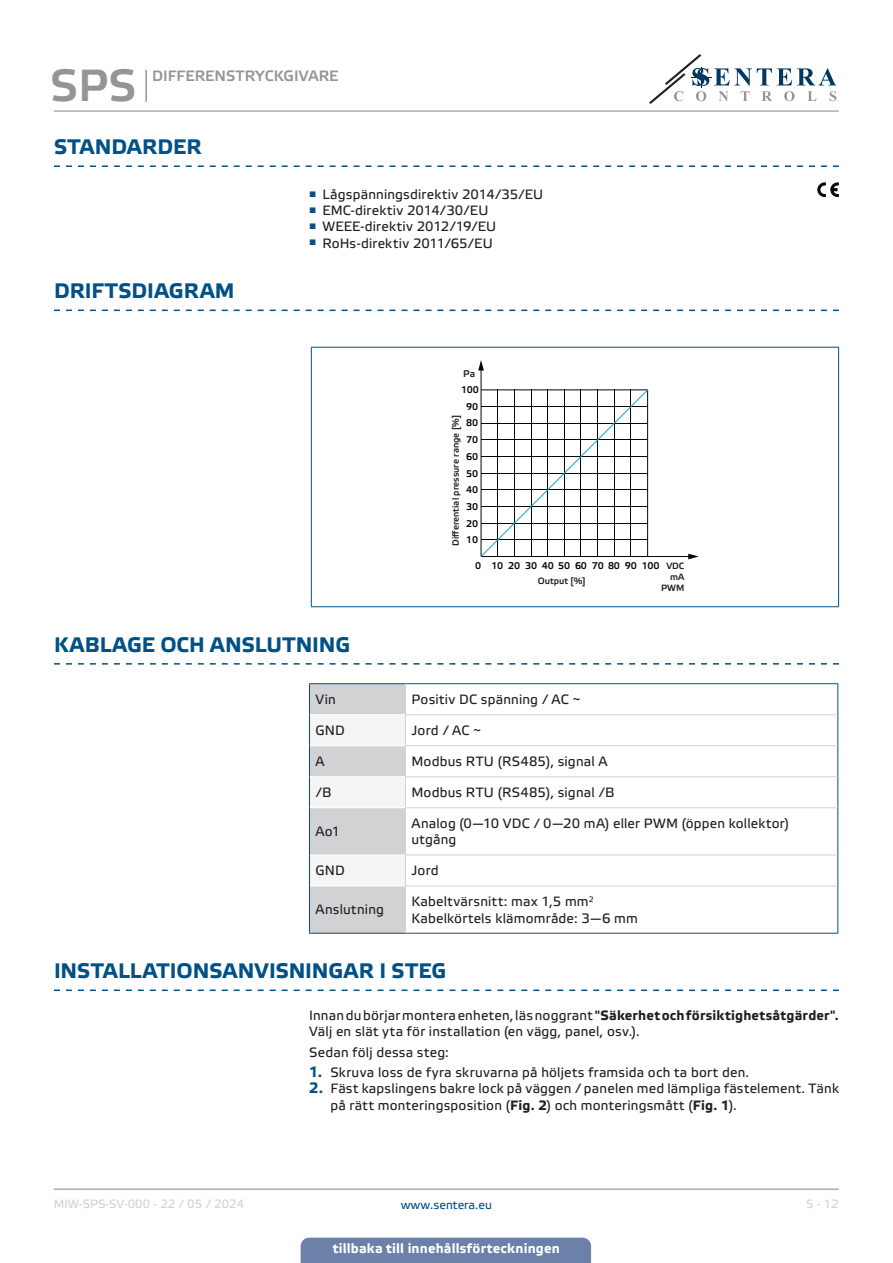
<style>
.page{position:relative;width:893px;height:1263px;background:#fff}
.page>*{position:absolute;margin:0;border:0;box-sizing:border-box;transform-origin:0 0}
.t1{font:45px "Etelka Medium Pro";color:#939598}
.t2{font:700 21px "Etelka Text Pro";color:#015186}
.t3{font:15px "Etelka Medium Pro";color:#939598}
.body{font:13.5px/16.2px "Etelka Text Pro";letter-spacing:.015em;color:#231f20}
.TABLE_TEXT_WHITE{font:13.5px/16.2px "Etelka Text Pro";letter-spacing:.015em;color:#231f20}
.t4{font:700 13.5px "Etelka Text Pro";letter-spacing:.01em;color:#fff}
.t5{font:12px "Etelka Text Pro";color:#d1d2d4}
.t6{font:12px "Etelka Text Pro";color:#015186}
.t7{font:9.75px "Etelka Medium Pro";letter-spacing:-.02em;color:#05060a}
.t8{font:9.75px "Etelka Medium Pro";color:#231f20}
.t9{font:9px/10.9px "Etelka Medium Pro";color:#231f20;text-align:right}
.s1{font-weight:700}
.s2{font-weight:700;font-size:15px;color:#015186}
</style>
<div class="page">
<hr style="left:54px;top:111px;width:785px;height:1px;background:#939598">
<hr style="left:54px;top:1188px;width:785px;height:2px;background:#939598">
<svg style="left:649px;top:54px;width:187px;height:50px"></svg>
<div style="left:301px;top:1237px;width:290px;height:26px;background:#6c81aa"></div>
<hr style="left:145px;top:70px;width:2px;height:32px;background:#939598">
<svg style="left:54px;top:165px;width:785px;height:2px"></svg>
<svg style="left:54px;top:310px;width:785px;height:1px"></svg>
<svg style="left:54px;top:663px;width:785px;height:2px"></svg>
<svg style="left:817px;top:183px;width:21px;height:14px"></svg>
<hr style="left:311px;top:347px;width:528px;height:1px;background:#015186">
<hr style="left:311px;top:348px;width:1px;height:258px;background:#015186">
<hr style="left:838px;top:348px;width:1px;height:258px;background:#015186">
<hr style="left:311px;top:606px;width:528px;height:1px;background:#015186">
<hr style="left:481px;top:369px;width:1px;height:187px;background:#05060a">
<svg style="left:478px;top:360px;width:6px;height:10px"></svg>
<hr style="left:481px;top:556px;width:209px;height:1px;background:#05060a">
<svg style="left:688px;top:554px;width:11px;height:5px"></svg>
<svg style="left:480px;top:389px;width:168px;height:168px"></svg>
<svg style="left:406px;top:684px;width:431px;height:249px"></svg>
<svg style="left:310px;top:684px;width:95px;height:249px"></svg>
<hr style="left:309px;top:683px;width:96px;height:1px;background:#015186">
<hr style="left:309px;top:684px;width:1px;height:31px;background:#015186">
<hr style="left:405px;top:683px;width:433px;height:1px;background:#015186">
<hr style="left:837px;top:684px;width:1px;height:31px;background:#015186">
<hr style="left:309px;top:715px;width:1px;height:31px;background:#015186">
<hr style="left:837px;top:715px;width:1px;height:31px;background:#015186">
<hr style="left:309px;top:746px;width:1px;height:31px;background:#015186">
<hr style="left:837px;top:746px;width:1px;height:31px;background:#015186">
<hr style="left:309px;top:777px;width:1px;height:31px;background:#015186">
<hr style="left:837px;top:777px;width:1px;height:31px;background:#015186">
<hr style="left:309px;top:808px;width:1px;height:47px;background:#015186">
<hr style="left:837px;top:808px;width:1px;height:47px;background:#015186">
<hr style="left:309px;top:855px;width:1px;height:31px;background:#015186">
<hr style="left:837px;top:855px;width:1px;height:31px;background:#015186">
<hr style="left:309px;top:886px;width:1px;height:47px;background:#015186">
<hr style="left:837px;top:886px;width:1px;height:47px;background:#015186">
<hr style="left:309px;top:933px;width:96px;height:1px;background:#015186">
<hr style="left:405px;top:933px;width:433px;height:1px;background:#015186">
<hr style="left:405px;top:684px;width:1px;height:30px;background:#d1d2d4">
<hr style="left:405px;top:714px;width:432px;height:1px;background:#d1d2d4">
<hr style="left:405px;top:715px;width:1px;height:30px;background:#d1d2d4">
<hr style="left:405px;top:745px;width:432px;height:1px;background:#d1d2d4">
<hr style="left:405px;top:746px;width:1px;height:30px;background:#d1d2d4">
<hr style="left:405px;top:776px;width:432px;height:1px;background:#d1d2d4">
<hr style="left:405px;top:777px;width:1px;height:30px;background:#d1d2d4">
<hr style="left:405px;top:807px;width:432px;height:1px;background:#d1d2d4">
<hr style="left:405px;top:808px;width:1px;height:47px;background:#d1d2d4">
<hr style="left:405px;top:855px;width:432px;height:1px;background:#d1d2d4">
<hr style="left:405px;top:855px;width:1px;height:31px;background:#d1d2d4">
<hr style="left:405px;top:886px;width:432px;height:1px;background:#d1d2d4">
<hr style="left:405px;top:886px;width:1px;height:47px;background:#d1d2d4">
<hr style="left:310px;top:714px;width:95px;height:1px;background:#fff">
<hr style="left:310px;top:745px;width:95px;height:1px;background:#fff">
<hr style="left:310px;top:776px;width:95px;height:1px;background:#fff">
<hr style="left:310px;top:807px;width:95px;height:1px;background:#fff">
<hr style="left:310px;top:855px;width:95px;height:1px;background:#fff">
<hr style="left:310px;top:886px;width:95px;height:1px;background:#fff">
<svg style="left:54px;top:989px;width:785px;height:2px"></svg>
<h1 class="t1" style="left:50px;top:61px;width:88px">SPS</h1>
<p class="t3" style="left:152px;top:67px;width:188px">DIFFERENSTRYCKGIVARE</p>
<p class="t2" style="left:54px;top:135px;width:149px">STANDARDER</p>
<p class="body" style="left:309px;top:187px;width:236px"><sup>■</sup> Lågspänningsdirektiv 2014/35/EU</p>
<p class="body" style="left:309px;top:203px;width:181px"><sup>■</sup> EMC-direktiv 2014/30/EU</p>
<p class="body" style="left:309px;top:219px;width:189px"><sup>■</sup> WEEE-direktiv 2012/19/EU</p>
<p class="body" style="left:309px;top:236px;width:185px"><sup>■</sup> RoHs-direktiv 2011/65/EU</p>
<p class="t2" style="left:54px;top:279px;width:182px">DRIFTSDIAGRAM</p>
<p class="t8" style="left:463px;top:368px;width:13px">Pa</p>
<p class="t7" style="left:461px;top:384px;width:19px">100</p>
<p class="t7" style="left:466px;top:401px;width:13px">90</p>
<p class="t9" style="left:451px;top:546px;width:132px;rotate:-90deg">Differential pressure range [%]</p>
<p class="t7" style="left:466px;top:417px;width:13px">80</p>
<p class="t7" style="left:466px;top:434px;width:13px">70</p>
<p class="t7" style="left:466px;top:451px;width:13px">60</p>
<p class="t7" style="left:466px;top:468px;width:13px">50</p>
<p class="t7" style="left:466px;top:484px;width:13px">40</p>
<p class="t7" style="left:466px;top:501px;width:13px">30</p>
<p class="t7" style="left:466px;top:518px;width:13px">20</p>
<p class="t7" style="left:466px;top:534px;width:13px">10</p>
<p class="t2" style="left:54px;top:633px;width:298px">KABLAGE OCH ANSLUTNING</p>
<p class="t7" style="left:475px;top:561px;width:186px">0 10 20 30 40 50 60 70 80 90 100</p>
<p class="t9" style="left:661px;top:561px;width:25px">VDC mA<br>PWM</p>
<p class="t9" style="left:538px;top:576px;width:49px">Output [%]</p>
<p class="TABLE_TEXT_WHITE" style="left:315px;top:692px;width:22px">Vin</p>
<p class="TABLE_TEXT_WHITE" style="left:411px;top:692px;width:171px">Positiv DC spänning / AC ~</p>
<p class="TABLE_TEXT_WHITE" style="left:315px;top:723px;width:31px">GND</p>
<p class="TABLE_TEXT_WHITE" style="left:411px;top:723px;width:71px">Jord / AC ~</p>
<p class="TABLE_TEXT_WHITE" style="left:315px;top:754px;width:11px">A</p>
<p class="TABLE_TEXT_WHITE" style="left:411px;top:754px;width:198px">Modbus RTU (RS485), signal A</p>
<p class="TABLE_TEXT_WHITE" style="left:315px;top:785px;width:18px">/B</p>
<p class="TABLE_TEXT_WHITE" style="left:411px;top:785px;width:205px">Modbus RTU (RS485), signal /B</p>
<p class="TABLE_TEXT_WHITE" style="left:315px;top:824px;width:26px">Ao1</p>
<p class="TABLE_TEXT_WHITE" style="left:411px;top:816px;width:379px">Analog (0—10 VDC / 0—20 mA) eller PWM (öppen kollektor) utgång</p>
<p class="TABLE_TEXT_WHITE" style="left:315px;top:863px;width:31px">GND</p>
<p class="TABLE_TEXT_WHITE" style="left:411px;top:863px;width:29px">Jord</p>
<p class="TABLE_TEXT_WHITE" style="left:315px;top:902px;width:70px">Anslutning</p>
<p class="TABLE_TEXT_WHITE" style="left:411px;top:894px;width:228px">Kabeltvärsnitt: max 1,5 mm<sup>2<br></sup>Kabelkörtels klämområde: 3—6 mm</p>
<p class="t2" style="left:54px;top:959px;width:394px">INSTALLATIONSANVISNINGAR I STEG</p>
<p class="body" style="left:309px;top:1008px;width:531px">Innan du börjar montera enheten, läs noggrant <span class="s1">"Säkerhet och försiktighetsåtgärder".<br></span>Välj en slät yta för installation (en vägg, panel, osv.).</p>
<p class="body" style="left:309px;top:1045px;width:141px">Sedan följ dessa steg:</p>
<p class="body" style="left:309px;top:1065px;width:441px"><span class="s2">1.</span> Skruva loss de fyra skruvarna på höljets framsida och ta bort den.</p>
<p class="body" style="left:330px;top:1081px;width:510px;text-indent:-21px"><span class="s2">2.</span> Fäst kapslingens bakre lock på väggen / panelen med lämpliga fästelement. Tänk på rätt monteringsposition (<span class="s1">Fig. 2</span>) och monteringsmått (<span class="s1">Fig. 1</span>).</p>
<p class="t5" style="left:54px;top:1197px;width:192px">MIW-SPS-SV-000 - 22 / 05 / 2024</p>
<p class="t6" style="left:401px;top:1198px;width:93px">www.sentera.eu</p>
<p class="t5" style="left:806px;top:1197px;width:34px">5 - 12</p>
<p class="t4" style="left:333px;top:1240px;width:229px">tillbaka till innehållsförteckningen</p>
</div>
